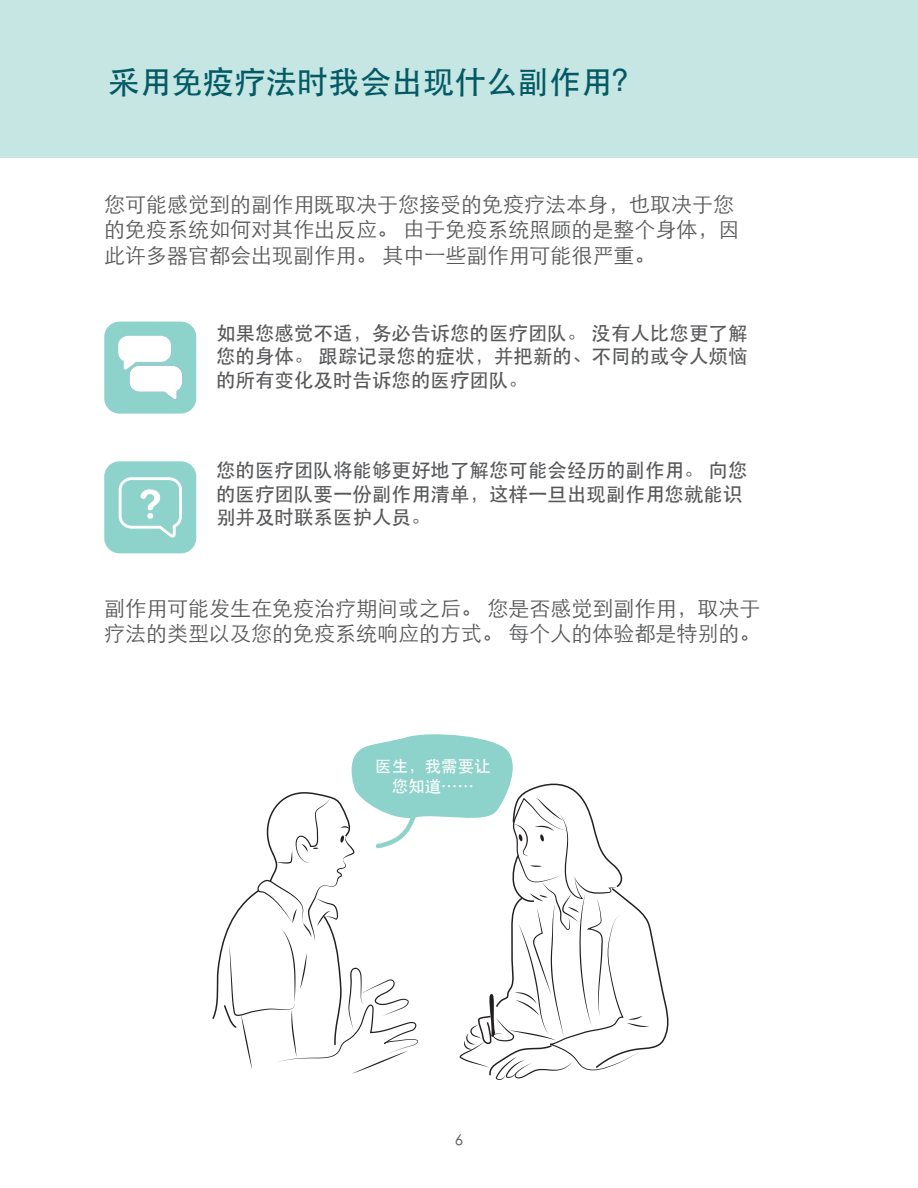
<style>
.page{position:relative;width:918px;height:1188px;background:#fff}
.page>*{position:absolute;margin:0;border:0;box-sizing:border-box;transform-origin:0 0}
.t1{font:500 31.5px "ST Heiti SC";color:#035a64}
.t2{font:300 21px/25.2px "ST Heiti SC";color:#57585a}
.t3{font:500 19.5px/23.4px "ST Heiti SC";color:#57585a}
.t4{font:500 16.5px/19.8px "ST Heiti SC";color:#fff;text-align:center}
.t5{font:300 15px "ST Heiti SC";color:#57585a}
</style>
<div class="page">
<div style="left:0;top:0;width:918px;height:158px;background:#c5e6e3"></div>
<div style="left:104px;top:461px;width:92px;height:92px;background:#8ed2cc;border-radius:15px"></div>
<svg style="left:118px;top:477px;width:64px;height:61px"></svg>
<div style="left:104px;top:322px;width:92px;height:92px;background:#8ed2cc;border-radius:15px"></div>
<svg style="left:118px;top:336px;width:64px;height:64px"></svg>
<svg style="left:212px;top:734px;width:457px;height:346px"></svg>
<h1 class="t1" style="left:108px;top:64px;width:537px">采用免疫疗法时我会出现什么副作用？</h1>
<p class="t2" style="left:104px;top:190px;width:637px">您可能感觉到的副作用既取决于您接受的免疫疗法本身，也取决于您的免疫系统如何对其作出反应。 由于免疫系统照顾的是整个身体，因此许多器官都会出现副作用。 其中一些副作用可能很严重。</p>
<p class="t3" style="left:216px;top:321px;width:533px;text-align:justify">如果您感觉不适，务必告诉您的医疗团队。 没有人比您更了解您的身体。 跟踪记录您的症状，并把新的、不同的或令人烦恼的所有变化及时告诉您的医疗团队。</p>
<p class="t3" style="left:216px;top:458px;width:533px">您的医疗团队将能够更好地了解您可能会经历的副作用。 向您的医疗团队要一份副作用清单，这样一旦出现副作用您就能识别并及时联系医护人员。</p>
<p class="t2" style="left:104px;top:594px;width:658px">副作用可能发生在免疫治疗期间或之后。 您是否感觉到副作用，取决于疗法的类型以及您的免疫系统响应的方式。 每个人的体验都是特别的。</p>
<p class="t4" style="left:375px;top:756px;width:117px">医生，我需要让您知道……</p>
<p class="t5" style="left:455px;top:1128px;width:10px">6</p>
</div>
